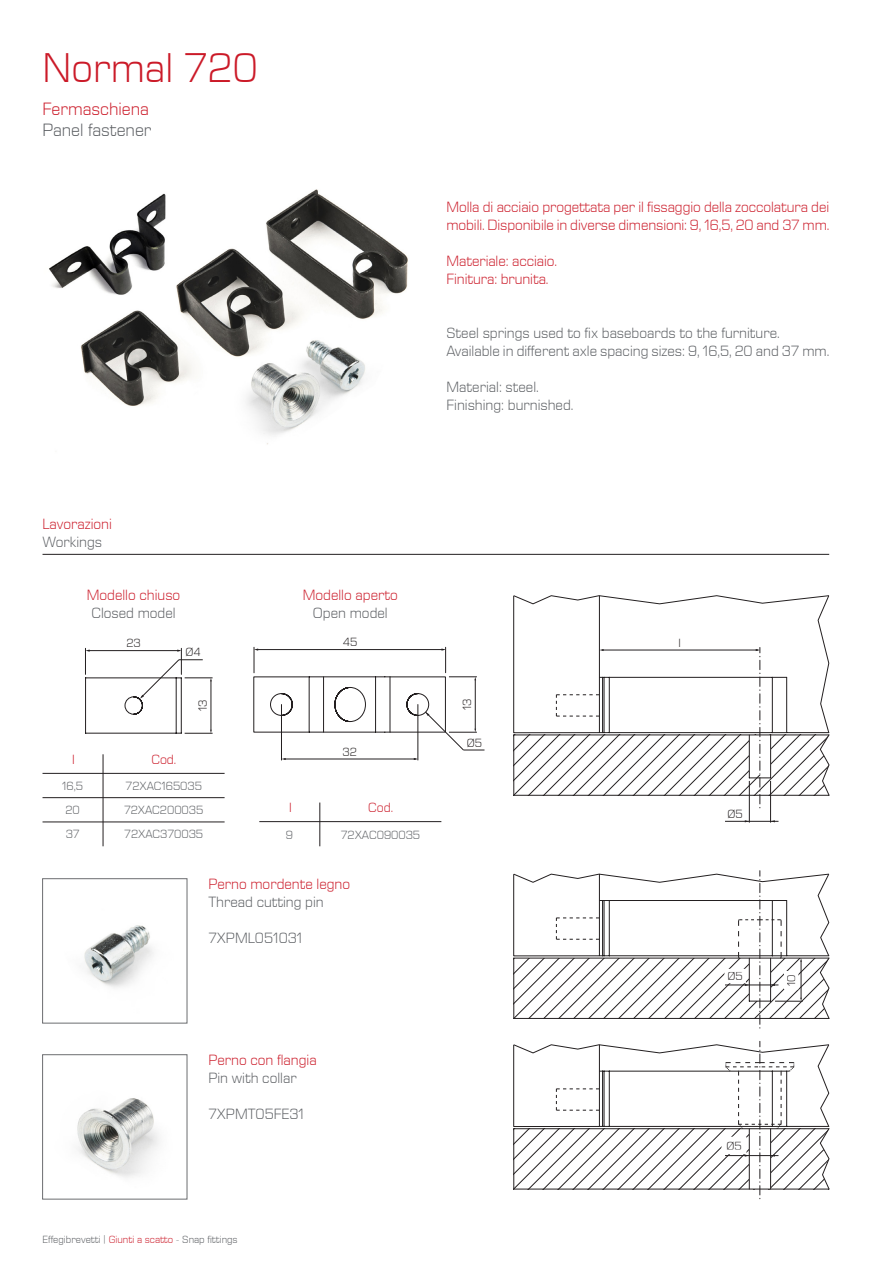
<style>
.page{position:relative;width:893px;height:1263px;background:#fff}
.page>*{position:absolute;margin:0;border:0;box-sizing:border-box;transform-origin:0 0}
.Titolo_BIG_ROSSO{font:300 42px "Eurostile Next LT Pro";color:#cb1a28}
.Sottotitoli_Indice_ENG{font:300 18px "Eurostile Next LT Pro";color:#595c60}
.Sottotitoli_Indice_ITA{font:300 18px "Eurostile Next LT Pro";color:#cb1a28}
.Testo_ITA{font:300 15px/18px "Eurostile Next LT Pro";letter-spacing:-.005em;color:#cb1a28;text-align:center}
.Testo_ENG{font:300 15px "Eurostile Next LT Pro";color:#595c60}
.t1{font:300 13.5px "Eurostile Next LT Pro";color:#cb1a28}
.Tabelle{font:300 12px "Eurostile Next LT Pro";color:#595c60}
.t2{font:300 12px "Eurostile Next LT Pro";color:#231f20}
.t3{font:300 10.5px "Eurostile Next LT Pro";color:#595c60}
.s1{color:#595c60}
.s2{color:#cb1a28}
</style>
<div class="page">
<img style="left:49px;top:189px;width:359px;height:256px">
<hr style="left:43px;top:554px;width:786px;height:1px;background:#231f20">
<hr style="left:749px;top:781px;width:1px;height:41px;background:#231f20">
<hr style="left:770px;top:781px;width:1px;height:41px;background:#231f20">
<hr style="left:725px;top:821px;width:53px;height:1px;background:#231f20">
<svg style="left:513px;top:595px;width:316px;height:213px"></svg>
<hr style="left:603px;top:650px;width:155px;height:1px;background:#231f20">
<img style="left:84px;top:925px;width:70px;height:63px">
<img style="left:77px;top:1098px;width:82px;height:80px">
<svg style="left:513px;top:871px;width:316px;height:157px"></svg>
<svg style="left:513px;top:1041px;width:316px;height:158px"></svg>
<hr style="left:259px;top:821px;width:182px;height:1px;background:#231f20">
<hr style="left:320px;top:802px;width:1px;height:44px;background:#231f20">
<hr style="left:309px;top:677px;width:1px;height:55px;background:#231f20">
<hr style="left:375px;top:677px;width:1px;height:55px;background:#231f20">
<hr style="left:309px;top:677px;width:76px;height:1px;background:#231f20">
<hr style="left:309px;top:732px;width:76px;height:1px;background:#231f20">
<hr style="left:281px;top:704px;width:1px;height:56px;background:#231f20">
<svg style="left:254px;top:647px;width:4px;height:26px"></svg>
<hr style="left:257px;top:649px;width:187px;height:1px;background:#231f20">
<hr style="left:285px;top:759px;width:131px;height:1px;background:#231f20">
<hr style="left:418px;top:704px;width:1px;height:56px;background:#231f20">
<svg style="left:270px;top:693px;width:23px;height:23px"></svg>
<svg style="left:334px;top:687px;width:32px;height:35px"></svg>
<hr style="left:390px;top:677px;width:1px;height:55px;background:#231f20">
<hr style="left:475px;top:679px;width:1px;height:50px;background:#231f20">
<svg style="left:441px;top:647px;width:36px;height:33px"></svg>
<hr style="left:323px;top:677px;width:1px;height:55px;background:#231f20">
<svg style="left:407px;top:693px;width:77px;height:58px"></svg>
<hr style="left:43px;top:773px;width:182px;height:1px;background:#231f20">
<hr style="left:43px;top:797px;width:182px;height:1px;background:#231f20">
<hr style="left:43px;top:822px;width:182px;height:1px;background:#231f20">
<hr style="left:103px;top:754px;width:1px;height:92px;background:#231f20">
<svg style="left:85px;top:648px;width:128px;height:86px"></svg>
<p class="Titolo_BIG_ROSSO" style="left:43px;top:45px;width:217px">Normal 720</p>
<p class="Sottotitoli_Indice_ITA" style="left:43px;top:99px;width:108px">Fermaschiena</p>
<p class="Sottotitoli_Indice_ENG" style="left:43px;top:120px;width:111px">Panel fastener</p>
<p class="Testo_ITA" style="left:446px;top:198px;width:384px">Molla di acciaio progettata per il fissaggio della zoccolatura dei</p>
<p class="Testo_ITA" style="left:446px;top:216px;width:384px">mobili. Disponibile in diverse dimensioni: 9, 16,5, 20 and 37 mm.</p>
<p class="Testo_ITA" style="left:446px;top:252px;width:112px">Materiale: acciaio.</p>
<p class="Testo_ITA" style="left:446px;top:270px;width:104px">Finitura: brunita.</p>
<p class="Testo_ENG" style="left:446px;top:325px;width:335px">Steel springs used to fix baseboards to the furniture.</p>
<p class="Testo_ENG" style="left:446px;top:343px;width:384px">Available in different axle spacing sizes: 9, 16,5, 20 and 37 mm.</p>
<p class="Testo_ENG" style="left:446px;top:379px;width:94px">Material: steel.</p>
<p class="Testo_ENG" style="left:446px;top:397px;width:128px">Finishing: burnished.</p>
<p class="Testo_ITA" style="left:43px;top:515px;width:71px">Lavorazioni</p>
<p class="Testo_ENG" style="left:43px;top:534px;width:61px">Workings</p>
<p class="Testo_ITA" style="left:87px;top:586px;width:95px">Modello chiuso</p>
<p class="Testo_ENG" style="left:91px;top:605px;width:86px">Closed model</p>
<p class="t2" style="left:126px;top:637px;width:16px">23</p>
<p class="t2" style="left:185px;top:646px;width:17px">Ø4</p>
<p class="t2" style="left:196px;top:711px;width:13px;rotate:-90deg">13</p>
<p class="t1" style="left:72px;top:752px;width:4px">I</p>
<p class="t1" style="left:151px;top:752px;width:27px">Cod.</p>
<p class="Tabelle" style="left:62px;top:780px;width:22px">16,5</p>
<p class="Tabelle" style="left:65px;top:803px;width:16px">20</p>
<p class="Tabelle" style="left:66px;top:827px;width:16px">37</p>
<p class="Tabelle" style="left:126px;top:780px;width:78px">72XAC165035</p>
<p class="Tabelle" style="left:124px;top:803px;width:81px">72XAC200035</p>
<p class="Tabelle" style="left:124px;top:827px;width:80px">72XAC370035</p>
<p class="Testo_ITA" style="left:303px;top:586px;width:97px">Modello aperto<br><span class="s1">Open model</span></p>
<p class="t2" style="left:343px;top:636px;width:16px">45</p>
<p class="t2" style="left:343px;top:745px;width:16px">32</p>
<p class="t1" style="left:289px;top:800px;width:4px">I</p>
<p class="t1" style="left:368px;top:800px;width:27px">Cod.</p>
<p class="Tabelle" style="left:286px;top:828px;width:9px">9</p>
<p class="Tabelle" style="left:341px;top:828px;width:81px">72XAC090035</p>
<p class="Testo_ITA" style="left:208px;top:875px;width:143px">Perno mordente legno</p>
<p class="Testo_ENG" style="left:208px;top:894px;width:117px">Thread cutting pin</p>
<p class="Testo_ENG" style="left:208px;top:930px;width:95px">7XPML051031</p>
<p class="t2" style="left:461px;top:710px;width:13px;rotate:-90deg">13</p>
<p class="t2" style="left:467px;top:736px;width:17px">Ø5</p>
<p class="Testo_ITA" style="left:208px;top:1051px;width:110px">Perno con flangia</p>
<p class="Testo_ENG" style="left:208px;top:1070px;width:90px">Pin with collar</p>
<p class="Testo_ENG" style="left:208px;top:1106px;width:97px">7XPMT05FE31</p>
<p class="t3" style="left:43px;top:1233px;width:197px">Effegibrevetti | <span class="s2">Giunti a scatto</span> - Snap fittings</p>
<p class="t2" style="left:678px;top:636px;width:4px">I</p>
<p class="t2" style="left:728px;top:808px;width:17px">Ø5</p>
<p class="t2" style="left:728px;top:970px;width:17px">Ø5</p>
<p class="t2" style="left:785px;top:986px;width:13px;rotate:-90deg">10</p>
<p class="t2" style="left:726px;top:1139px;width:17px">Ø5</p>
</div>
